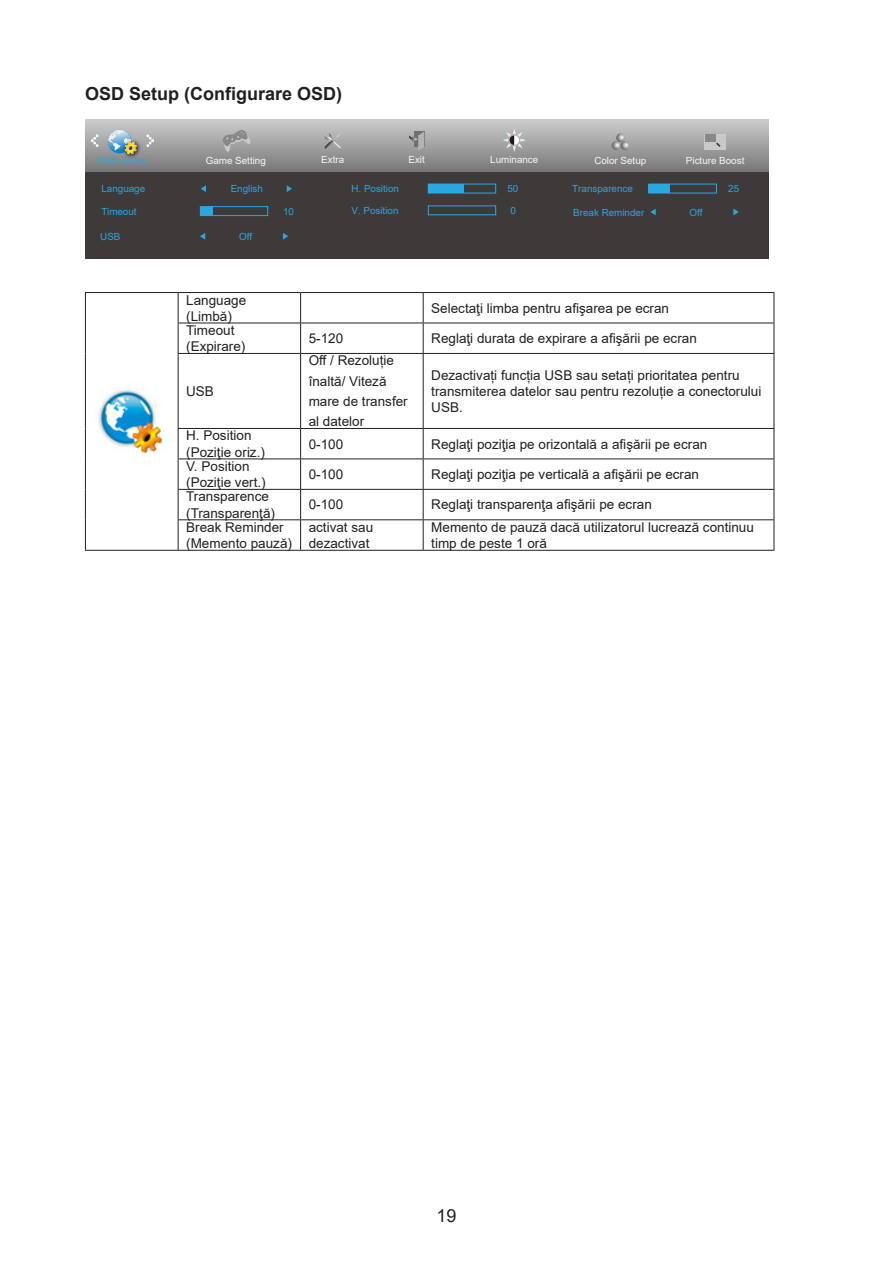
<style>
.page{position:relative;width:893px;height:1263px;background:#fff}
.page>*{position:absolute;margin:0;border:0;box-sizing:border-box;transform-origin:0 0}
.Heading_3{font:700 18px "Arial";color:#231f20}
.t1{font:18px "Arial";color:#231f20}
.无间隔{font:13.5px/16.2px "Arial";color:#231f20}
.正文_text-1{font:13.5px/20.2px "Arial";color:#231f20}
.t2{font:9.9px "Arial";color:#2ca6e0}
.t3{font:9.9px "Arial";color:#f7f7f7}
</style>
<div class="page">
<svg style="left:85px;top:119px;width:683px;height:53px;background:#a0a1a2"></svg>
<div style="left:85px;top:172px;width:683px;height:87px;background:#3e3a39"></div>
<svg style="left:91px;top:134px;width:8px;height:13px"></svg>
<svg style="left:146px;top:134px;width:8px;height:13px"></svg>
<svg style="left:409px;top:132px;width:15px;height:19px"></svg>
<svg style="left:324px;top:133px;width:18px;height:16px"></svg>
<svg style="left:503px;top:128px;width:23px;height:24px"></svg>
<svg style="left:612px;top:134px;width:17px;height:16px"></svg>
<div style="left:428px;top:205px;width:68px;height:10px;border:1px solid #2ca6e0"></div>
<div style="left:648px;top:184px;width:22px;height:9px;background:#2ca6e0"></div>
<div style="left:649px;top:184px;width:68px;height:9px;border:1px solid #2ca6e0"></div>
<svg style="left:201px;top:185px;width:5px;height:7px"></svg>
<svg style="left:287px;top:185px;width:5px;height:7px"></svg>
<div style="left:200px;top:206px;width:68px;height:10px;border:1px solid #2ca6e0"></div>
<div style="left:200px;top:207px;width:13px;height:9px;background:#2ca6e0"></div>
<div style="left:428px;top:184px;width:36px;height:9px;background:#2ca6e0"></div>
<svg style="left:650px;top:209px;width:6px;height:6px"></svg>
<svg style="left:733px;top:209px;width:6px;height:6px"></svg>
<img style="left:121px;top:138px;width:23px;height:23px">
<svg style="left:108px;top:130px;width:29px;height:24px"></svg>
<div style="left:705px;top:134px;width:21px;height:15px;background:#c8c9ca"></div>
<div style="left:705px;top:134px;width:10px;height:8px;background:#888"></div>
<svg style="left:716px;top:142px;width:4px;height:5px"></svg>
<svg style="left:223px;top:130px;width:27px;height:22px"></svg>
<svg style="left:200px;top:233px;width:5px;height:7px"></svg>
<svg style="left:283px;top:233px;width:5px;height:7px"></svg>
<hr style="left:85px;top:292px;width:93px;height:1px;background:#231f20">
<hr style="left:85px;top:293px;width:1px;height:30px;background:#231f20">
<hr style="left:178px;top:292px;width:123px;height:1px;background:#231f20">
<hr style="left:178px;top:293px;width:1px;height:30px;background:#231f20">
<hr style="left:301px;top:292px;width:122px;height:1px;background:#231f20">
<hr style="left:300px;top:293px;width:1px;height:30px;background:#231f20">
<hr style="left:423px;top:292px;width:351px;height:1px;background:#231f20">
<hr style="left:423px;top:293px;width:1px;height:30px;background:#231f20">
<hr style="left:774px;top:293px;width:1px;height:30px;background:#231f20">
<hr style="left:85px;top:323px;width:1px;height:30px;background:#231f20">
<hr style="left:178px;top:323px;width:123px;height:1px;background:#231f20">
<hr style="left:178px;top:323px;width:1px;height:30px;background:#231f20">
<hr style="left:301px;top:323px;width:122px;height:1px;background:#231f20">
<hr style="left:300px;top:323px;width:1px;height:30px;background:#231f20">
<hr style="left:423px;top:323px;width:351px;height:1px;background:#231f20">
<hr style="left:423px;top:323px;width:1px;height:30px;background:#231f20">
<hr style="left:774px;top:323px;width:1px;height:30px;background:#231f20">
<hr style="left:85px;top:353px;width:1px;height:75px;background:#231f20">
<hr style="left:178px;top:353px;width:123px;height:1px;background:#231f20">
<hr style="left:178px;top:354px;width:1px;height:74px;background:#231f20">
<hr style="left:301px;top:353px;width:122px;height:1px;background:#231f20">
<hr style="left:300px;top:354px;width:1px;height:74px;background:#231f20">
<hr style="left:423px;top:353px;width:351px;height:1px;background:#231f20">
<hr style="left:423px;top:354px;width:1px;height:74px;background:#231f20">
<hr style="left:774px;top:354px;width:1px;height:74px;background:#231f20">
<hr style="left:85px;top:428px;width:1px;height:31px;background:#231f20">
<hr style="left:178px;top:428px;width:123px;height:1px;background:#231f20">
<svg style="left:178px;top:429px;width:1px;height:29px"></svg>
<hr style="left:301px;top:428px;width:122px;height:1px;background:#231f20">
<svg style="left:300px;top:429px;width:1px;height:29px"></svg>
<hr style="left:423px;top:428px;width:351px;height:1px;background:#231f20">
<svg style="left:423px;top:429px;width:1px;height:29px"></svg>
<svg style="left:774px;top:429px;width:1px;height:29px"></svg>
<hr style="left:85px;top:459px;width:1px;height:30px;background:#231f20">
<hr style="left:178px;top:458px;width:123px;height:1px;background:#231f20">
<hr style="left:178px;top:459px;width:1px;height:30px;background:#231f20">
<hr style="left:301px;top:458px;width:122px;height:1px;background:#231f20">
<hr style="left:300px;top:459px;width:1px;height:30px;background:#231f20">
<hr style="left:423px;top:458px;width:351px;height:1px;background:#231f20">
<hr style="left:423px;top:459px;width:1px;height:30px;background:#231f20">
<hr style="left:774px;top:459px;width:1px;height:30px;background:#231f20">
<hr style="left:85px;top:489px;width:1px;height:31px;background:#231f20">
<hr style="left:178px;top:489px;width:123px;height:1px;background:#231f20">
<svg style="left:178px;top:490px;width:1px;height:29px"></svg>
<hr style="left:301px;top:489px;width:122px;height:1px;background:#231f20">
<svg style="left:300px;top:490px;width:1px;height:29px"></svg>
<hr style="left:423px;top:489px;width:351px;height:1px;background:#231f20">
<svg style="left:423px;top:490px;width:1px;height:29px"></svg>
<svg style="left:774px;top:490px;width:1px;height:29px"></svg>
<hr style="left:85px;top:520px;width:1px;height:30px;background:#231f20">
<hr style="left:178px;top:519px;width:123px;height:1px;background:#231f20">
<hr style="left:178px;top:520px;width:1px;height:30px;background:#231f20">
<hr style="left:301px;top:519px;width:122px;height:1px;background:#231f20">
<hr style="left:300px;top:520px;width:1px;height:30px;background:#231f20">
<hr style="left:423px;top:519px;width:351px;height:1px;background:#231f20">
<hr style="left:423px;top:520px;width:1px;height:30px;background:#231f20">
<hr style="left:774px;top:520px;width:1px;height:30px;background:#231f20">
<hr style="left:85px;top:550px;width:93px;height:1px;background:#231f20">
<hr style="left:178px;top:550px;width:123px;height:1px;background:#231f20">
<hr style="left:301px;top:550px;width:122px;height:1px;background:#231f20">
<hr style="left:423px;top:550px;width:351px;height:1px;background:#231f20">
<img style="left:98px;top:389px;width:66px;height:66px">
<p class="Heading_3" style="left:85px;top:81px;width:259px">OSD Setup (Configurare OSD)</p>
<p class="t3" style="left:321px;top:153px;width:24px">Extra</p>
<p class="t3" style="left:408px;top:153px;width:18px">Exit</p>
<p class="t3" style="left:490px;top:153px;width:50px">Luminance</p>
<p class="t3" style="left:594px;top:153px;width:53px">Color Setup</p>
<p class="t2" style="left:351px;top:182px;width:49px">H. Position</p>
<p class="t2" style="left:507px;top:182px;width:12px">50</p>
<p class="t2" style="left:351px;top:204px;width:48px">V. Position</p>
<p class="t2" style="left:510px;top:204px;width:7px">0</p>
<p class="t2" style="left:98px;top:153px;width:51px">OSD Setup</p>
<p class="t3" style="left:206px;top:153px;width:62px">Game Setting</p>
<p class="t3" style="left:686px;top:153px;width:60px">Picture Boost</p>
<p class="t2" style="left:101px;top:182px;width:45px">Language</p>
<p class="t2" style="left:231px;top:182px;width:34px">English</p>
<p class="t2" style="left:572px;top:182px;width:62px">Transparence</p>
<p class="t2" style="left:728px;top:182px;width:12px">25</p>
<p class="t2" style="left:101px;top:204px;width:37px">Timeout</p>
<p class="t2" style="left:283px;top:204px;width:12px">10</p>
<p class="t2" style="left:573px;top:205px;width:73px">Break Reminder</p>
<p class="t2" style="left:690px;top:205px;width:14px">Off</p>
<p class="t2" style="left:100px;top:229px;width:22px">USB</p>
<p class="t2" style="left:239px;top:229px;width:14px">Off</p>
<p class="无间隔" style="left:186px;top:292px;width:62px">Language (Limbă)</p>
<p class="无间隔" style="left:431px;top:300px;width:239px">Selectaţi limba pentru afişarea pe ecran</p>
<p class="无间隔" style="left:186px;top:322px;width:61px">Timeout (Expirare)</p>
<p class="无间隔" style="left:309px;top:330px;width:36px">5-120</p>
<p class="无间隔" style="left:431px;top:330px;width:267px">Reglaţi durata de expirare a afişării pe ecran</p>
<p class="正文_text-1" style="left:186px;top:381px;width:29px">USB</p>
<p class="正文_text-1" style="left:309px;top:350px;width:101px">Off / Rezoluție înaltă/ Viteză mare de transfer al datelor</p>
<p class="无间隔" style="left:431px;top:367px;width:332px">Dezactivați funcția USB sau setați prioritatea pentru transmiterea datelor sau pentru rezoluție a conectorului<br>USB.</p>
<p class="无间隔" style="left:186px;top:427px;width:80px">H. Position (Poziţie oriz.)</p>
<p class="无间隔" style="left:309px;top:436px;width:36px">0-100</p>
<p class="无间隔" style="left:431px;top:436px;width:278px">Reglaţi poziţia pe orizontală a afişării pe ecran</p>
<p class="无间隔" style="left:186px;top:458px;width:81px">V. Position (Poziţie vert.)</p>
<p class="无间隔" style="left:309px;top:466px;width:36px">0-100</p>
<p class="无间隔" style="left:431px;top:466px;width:269px">Reglaţi poziţia pe verticală a afişării pe ecran</p>
<p class="无间隔" style="left:186px;top:488px;width:90px">Transparence (Transparenţă)</p>
<p class="无间隔" style="left:309px;top:496px;width:36px">0-100</p>
<p class="无间隔" style="left:431px;top:496px;width:222px">Reglaţi transparenţa afişării pe ecran</p>
<p class="无间隔" style="left:186px;top:519px;width:107px">Break Reminder (Memento pauză)</p>
<p class="无间隔" style="left:309px;top:519px;width:66px">activat sau dezactivat</p>
<p class="无间隔" style="left:431px;top:519px;width:324px">Memento de pauză dacă utilizatorul lucrează continuu timp de peste 1 oră</p>
<h1 class="t1" style="left:436px;top:1203px;width:22px">19</h1>
</div>
